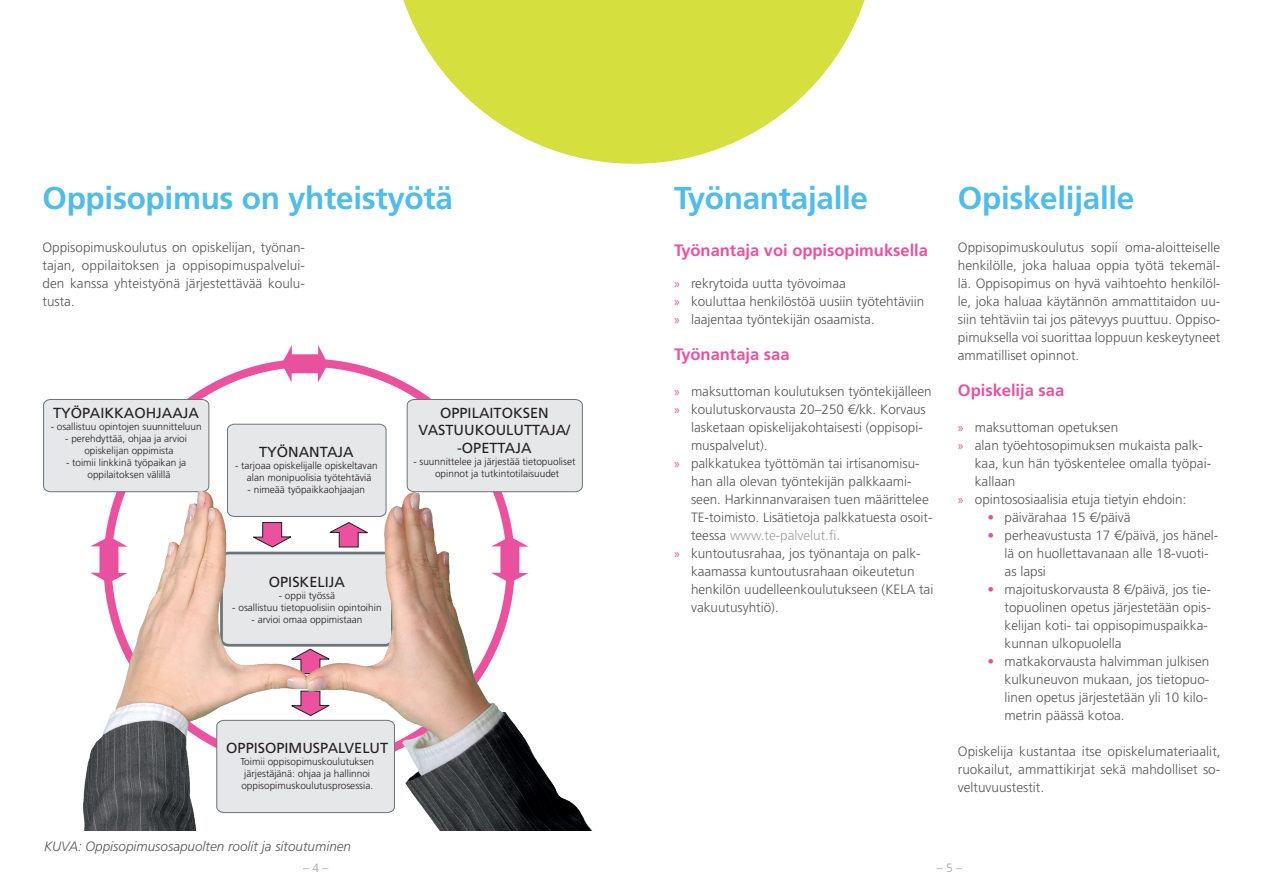
<style>
.page{position:relative;width:1263px;height:893px;background:#fff}
.page>*{position:absolute;margin:0;border:0;box-sizing:border-box;transform-origin:0 0}
.t1{font:700 31.5px "Frutiger LT";letter-spacing:-.01em;color:#4fbdec}
.t2{font:700 16.5px "Frutiger LT";color:#ec519e}
.t3{font:14.55px/17.5px "Frutiger LT";color:#231f20;text-align:center}
.Leipäteksti{font:300 13.5px/18px "Frutiger LT";color:#57585a}
.Kuvatekstit{font:italic 300 13.5px "Frutiger LT";color:#57585a}
.t4{font:300 12px "Frutiger LT";color:#a0a1a5}
.t5{font:300 10.05px/12px "Frutiger LT";color:#231f20;text-align:center}
.s1{font-family:"Myriad Pro";font-weight:400;color:#ec519e}
.s2{color:#a0a1a5}
.s3{color:#ec519e}
</style>
<div class="page">
<div style="left:406px;top:399px;width:177px;height:81px;background:#e6e7e9"></div>
<div style="left:43px;top:399px;width:167px;height:94px;background:#e6e7e9"></div>
<div style="left:227px;top:423px;width:160px;height:57px;background:#e6e7e9"></div>
<svg style="left:282px;top:345px;width:46px;height:37px"></svg>
<img style="left:75px;top:480px;width:517px;height:350px">
<svg style="left:403px;top:0;width:462px;height:164px;fill:#d5df3e"></svg>
<p class="t1" style="left:43px;top:179px;width:412px">Oppisopimus on yhteistyötä</p>
<p class="t1" style="left:674px;top:179px;width:196px">Työnantajalle</p>
<p class="t1" style="left:958px;top:179px;width:178px">Opiskelijalle</p>
<p class="Leipäteksti" style="left:43px;top:239px;width:264px;text-align:justify">Oppisopimuskoulutus on opiskelijan, työnan&shy;tajan, oppilaitoksen ja oppisopimuspalvelui&shy;den kanssa yhteistyönä järjestettävää koulu&shy;tusta.</p>
<p class="t3" style="left:53px;top:404px;width:148px">TYÖPAIKKAOHJAAJA</p>
<p class="t5" style="left:51px;top:420px;width:152px">- osallistuu opintojen suunnitteluun</p>
<p class="t5" style="left:65px;top:432px;width:123px">- perehdyttää, ohjaa ja arvioi opiskelijan oppimista</p>
<p class="t5" style="left:66px;top:456px;width:122px">- toimii linkkinä työpaikan ja oppilaitoksen välillä</p>
<p class="t3" style="left:259px;top:443px;width:96px">TYÖNANTAJA</p>
<p class="t5" style="left:235px;top:460px;width:144px">- tarjoaa opiskelijalle opiskeltavan alan monipuolisia työtehtäviä</p>
<p class="t5" style="left:248px;top:484px;width:119px">- nimeää työpaikkaohjaajan</p>
<p class="t3" style="left:269px;top:573px;width:78px">OPISKELIJA</p>
<p class="t5" style="left:279px;top:590px;width:58px">- oppii työssä</p>
<p class="t5" style="left:232px;top:602px;width:151px">- osallistuu tietopuolisiin opintoihin</p>
<p class="t5" style="left:252px;top:614px;width:112px">- arvioi omaa oppimistaan</p>
<p class="t3" style="left:418px;top:404px;width:153px">OPPILAITOKSEN<br>VASTUUKOULUTTAJA/ -OPETTAJA</p>
<p class="t5" style="left:413px;top:455px;width:164px">- suunnittelee ja järjestää tietopuoliset opinnot ja tutkintotilaisuudet</p>
<p class="t3" style="left:226px;top:739px;width:164px">OPPISOPIMUSPALVELUT</p>
<p class="t5" style="left:240px;top:756px;width:135px;text-align:left">Toimii oppisopimuskoulutuksen järjestäjänä: ohjaa ja hallinnoi oppisopimuskoulutusprosessia.</p>
<p class="Kuvatekstit" style="left:44px;top:839px;width:309px">KUVA: Oppisopimusosapuolten roolit ja sitoutuminen</p>
<p class="t2" style="left:674px;top:240px;width:255px">Työnantaja voi oppisopimuksella</p>
<p class="Leipäteksti" style="left:674px;top:275px;width:174px"><span class="s1">»</span> rekrytoida uutta työvoimaa</p>
<p class="Leipäteksti" style="left:674px;top:293px;width:252px"><span class="s1">»</span> kouluttaa henkilöstöä uusiin työtehtäviin</p>
<p class="Leipäteksti" style="left:674px;top:311px;width:202px"><span class="s1">»</span> laajentaa työntekijän osaamista.</p>
<p class="t2" style="left:674px;top:345px;width:117px">Työnantaja saa</p>
<p class="Leipäteksti" style="left:674px;top:383px;width:259px"><span class="s1">»</span> maksuttoman koulutuksen työntekijälleen</p>
<p class="Leipäteksti" style="left:691px;top:401px;width:236px;text-indent:-17px"><span class="s1">»</span> koulutuskorvausta 20–250 €/kk. Korvaus lasketaan opiskelijakohtaisesti (oppisopi&shy;muspalvelut).</p>
<p class="Leipäteksti" style="left:691px;top:455px;width:243px;text-indent:-17px"><span class="s1">»</span> palkkatukea työttömän tai irtisanomisu&shy;han alla olevan työntekijän palkkaami&shy;seen. Harkinnanvaraisen tuen määrittelee TE-toimisto. Lisätietoja palkkatuesta osoit&shy;teessa <span class="s2">www.te-palvelut.fi.</span></p>
<p class="Leipäteksti" style="left:691px;top:545px;width:244px;text-indent:-17px"><span class="s1">»</span> kuntoutusrahaa, jos työnantaja on palk&shy;kaamassa kuntoutusrahaan oikeutetun henkilön uudelleenkoulutukseen (KELA tai vakuutusyhtiö).</p>
<p class="Leipäteksti" style="left:958px;top:239px;width:264px;text-align:justify">Oppisopimuskoulutus sopii oma-aloitteiselle henkilölle, joka haluaa oppia työtä tekemäl&shy;lä. Oppisopimus on hyvä vaihtoehto henkilöl&shy;le, joka haluaa käytännön ammattitaidon uu&shy;siin tehtäviin tai jos pätevyys puuttuu. Oppiso&shy;pimuksella voi suorittaa loppuun keskeytyneet ammatilliset opinnot.</p>
<p class="t2" style="left:958px;top:381px;width:108px">Opiskelija saa</p>
<p class="Leipäteksti" style="left:958px;top:419px;width:162px"><span class="s1">»</span> maksuttoman opetuksen</p>
<p class="Leipäteksti" style="left:975px;top:437px;width:238px;text-indent:-17px"><span class="s1">»</span> alan työehtosopimuksen mukaista palk&shy;kaa, kun hän työskentelee omalla työpai&shy;kallaan</p>
<p class="Leipäteksti" style="left:958px;top:491px;width:230px"><span class="s1">»</span> opintososiaalisia etuja tietyin ehdoin:</p>
<p class="Leipäteksti" style="left:988px;top:509px;width:145px"><span class="s3">•</span> päivärahaa 15 €/päivä</p>
<p class="Leipäteksti" style="left:1005px;top:527px;width:215px;text-indent:-17px"><span class="s3">•</span> perheavustusta 17 €/päivä, jos hänel&shy;lä on huollettavanaan alle 18-vuoti&shy;as lapsi</p>
<p class="Leipäteksti" style="left:1005px;top:581px;width:208px;text-indent:-17px"><span class="s3">•</span> majoituskorvausta 8 €/päivä, jos tie&shy;topuolinen opetus järjestetään opis&shy;kelijan koti- tai oppisopimuspaikka&shy;kunnan ulkopuolella</p>
<p class="Leipäteksti" style="left:1005px;top:653px;width:206px;text-align:justify;text-indent:-17px"><span class="s3">•</span> matkakorvausta halvimman julkisen kulkuneuvon mukaan, jos tietopuo&shy;linen opetus järjestetään yli 10 kilo&shy;metrin päässä kotoa.</p>
<p class="Leipäteksti" style="left:958px;top:743px;width:264px;text-align:justify">Opiskelija kustantaa itse opiskelumateriaalit, ruokailut, ammattikirjat sekä mahdolliset so&shy;veltuvuustestit.</p>
<p class="t4" style="left:303px;top:861px;width:27px">– 4 –</p>
<p class="t4" style="left:937px;top:861px;width:27px">– 5 –</p>
</div>
